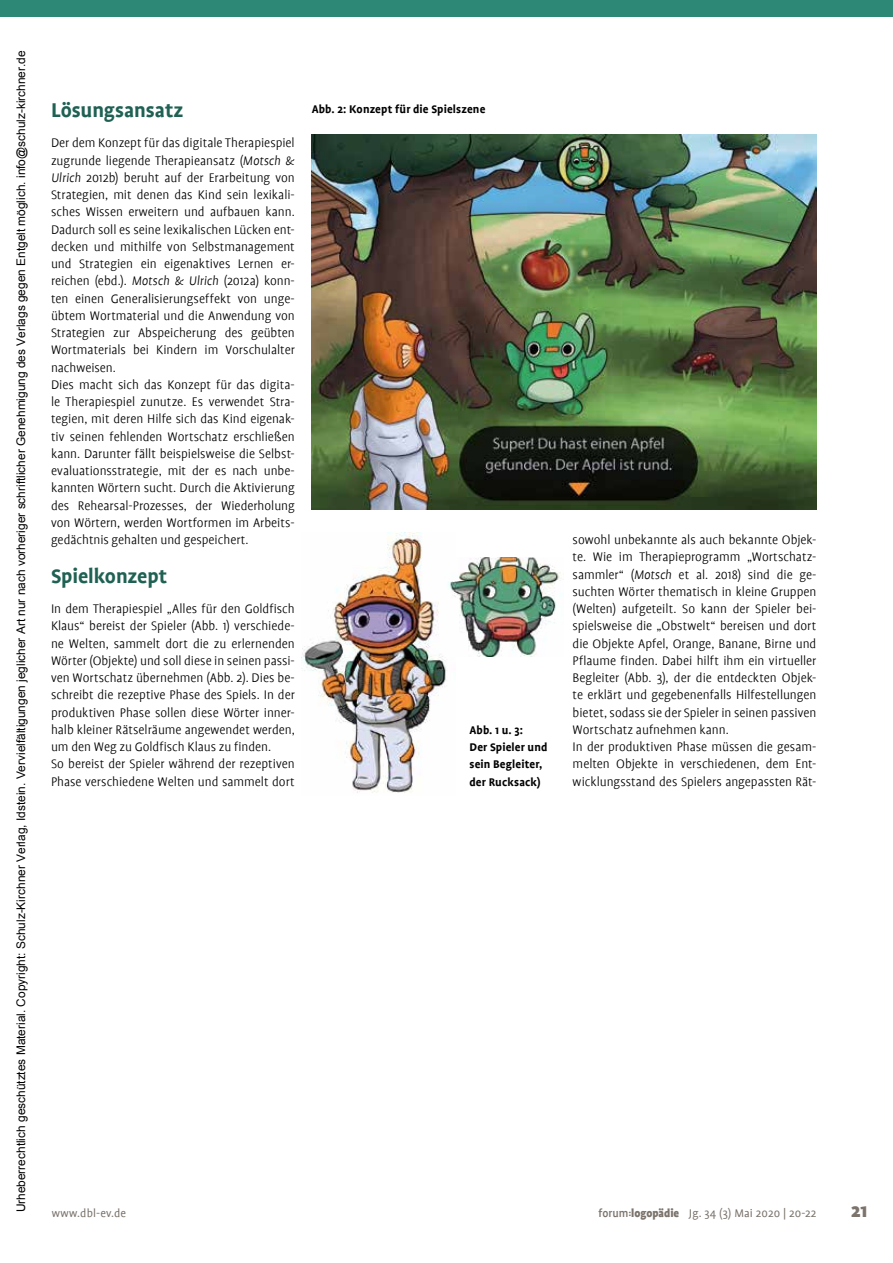
<style>
.page{position:relative;width:893px;height:1263px;background:#fff}
.page>*{position:absolute;margin:0;border:0;box-sizing:border-box;transform-origin:0 0}
.t1{font:700 22.5px "Profile";letter-spacing:-.005em;color:#1f6153}
.t2{font:900 21px "Profile";color:#7b736c}
.t3{font:300 14.1px/17.2px "Profile";color:#000}
.t4{font:700 12.6px/17.2px "Profile";letter-spacing:.01em;color:#000}
.t5{font:12.6px "Profile";letter-spacing:.01em;color:#7b736c}
.t6{font:11.85px "Arial";color:#000}
.s1{font-style:italic}
.s2{font-weight:500}
.s3{font-weight:900;font-size:9px}
.s4{font-weight:900}
</style>
<div class="page">
<div style="left:0;top:0;width:893px;height:17px;background:#2d8976"></div>
<img style="left:312px;top:134px;width:504px;height:376px">
<img style="left:301px;top:533px;width:145px;height:260px">
<img style="left:444px;top:557px;width:119px;height:100px">
<p class="t6" style="left:13px;top:1212px;width:1163px;rotate:-90deg">Urheberrechtlich geschütztes Material. Copyright: Schulz-Kirchner Verlag, Idstein. Vervielfältigungen jeglicher Art nur nach vorheriger schriftlicher Genehmigung des Verlags gegen Entgelt möglich. info@schulz-kirchner.de</p>
<h1 class="t1" style="left:51px;top:98px;width:134px">Lösungsansatz</h1>
<p class="t3" style="left:51px;top:134px;width:245px">Der dem Konzept für das digitale Therapiespiel zugrunde liegende Therapieansatz (<span class="s1">Motsch &amp; Ulrich</span> 2012b) beruht auf der Erarbeitung von Strategien, mit denen das Kind sein lexikali&shy;sches Wissen erweitern und aufbauen kann.<br>Dadurch soll es seine lexikalischen Lücken ent&shy;decken und mithilfe von Selbstmanagement und Strategien ein eigenaktives Lernen er&shy;reichen (ebd.). <span class="s1">Motsch &amp; Ulrich</span> (2012a) konn&shy;ten einen Generalisierungseffekt von unge&shy;übtem Wortmaterial und die Anwendung von Strategien zur Abspeicherung des geübten Wortmaterials bei Kindern im Vorschulalter nachweisen.<br>Dies macht sich das Konzept für das digita&shy;le Therapiespiel zunutze. Es verwendet Stra&shy;tegien, mit deren Hilfe sich das Kind eigenak&shy;tiv seinen fehlenden Wortschatz erschließen kann. Darunter fällt beispielsweise die Selbst&shy;evaluationsstrategie, mit der es nach unbe&shy;kannten Wörtern sucht. Durch die Aktivierung des Rehearsal-Prozesses, der Wiederholung von Wörtern, werden Wortformen im Arbeits&shy;gedächtnis gehalten und gespeichert.</p>
<h1 class="t1" style="left:51px;top:564px;width:118px">Spielkonzept</h1>
<p class="t3" style="left:51px;top:600px;width:245px">In dem Therapiespiel „Alles für den Goldfisch Klaus“ bereist der Spieler (Abb. 1) verschiede&shy;ne Welten, sammelt dort die zu erlernenden Wörter (Objekte) und soll diese in seinen passi&shy;ven Wortschatz übernehmen (Abb. 2). Dies be&shy;schreibt die rezeptive Phase des Spiels. In der produktiven Phase sollen diese Wörter inner&shy;halb kleiner Rätselräume angewendet werden, um den Weg zu Goldfisch Klaus zu finden.<br>So bereist der Spieler während der rezeptiven Phase verschiedene Welten und sammelt dort</p>
<p class="t4" style="left:312px;top:100px;width:175px">Abb. 2: Konzept für die Spielszene</p>
<p class="t4" style="left:469px;top:721px;width:79px">Abb. 1 u. 3:<br>Der Spieler und sein Begleiter, der Rucksack)</p>
<p class="t3" style="left:573px;top:531px;width:245px">sowohl unbekannte als auch bekannte Objek&shy;te. Wie im Therapieprogramm „Wortschatz&shy;sammler“ (<span class="s1">Motsch</span> et al. 2018) sind die ge&shy;suchten Wörter thematisch in kleine Gruppen (Welten) aufgeteilt. So kann der Spieler bei&shy;spielsweise die „Obstwelt“ bereisen und dort die Objekte Apfel, Orange, Banane, Birne und Pflaume finden. Dabei hilft ihm ein virtueller Begleiter (Abb. 3), der die entdeckten Objek&shy;te erklärt und gegebenenfalls Hilfestellungen bietet, sodass sie der Spieler in seinen passiven Wortschatz aufnehmen kann.<br>In der produktiven Phase müssen die gesam&shy;melten Objekte in verschiedenen, dem Ent&shy;wicklungsstand des Spielers angepassten Rät-</p>
<p class="t5" style="left:52px;top:1206px;width:76px">www.dbl-ev.de</p>
<p class="t5" style="left:598px;top:1206px;width:219px"><span class="s2">forum</span><span class="s3">:</span><span class="s4">logopädie</span> Jg. 34 (3) Mai 2020 | 20-22</p>
<h2 class="t2" style="left:851px;top:1199px;width:18px">21</h2>
</div>
